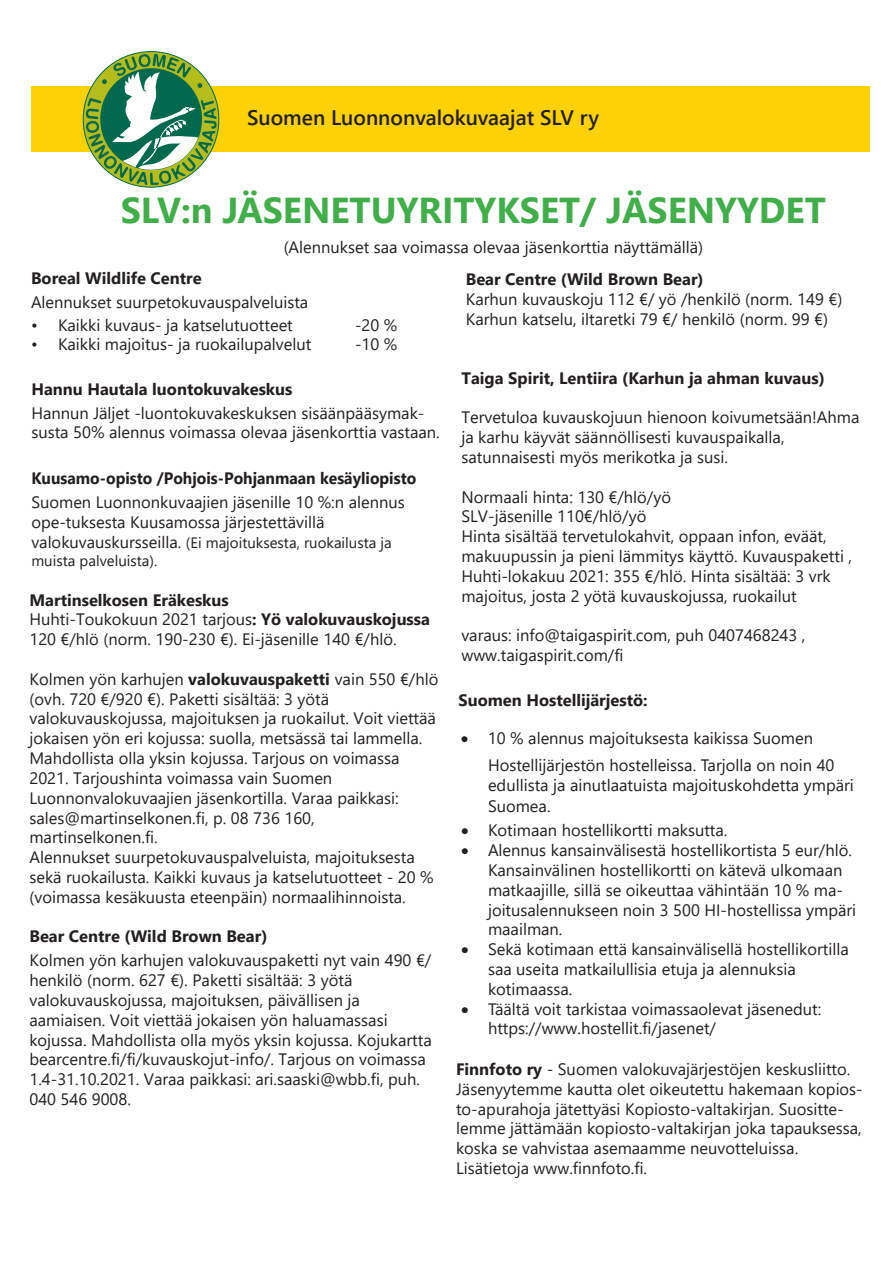
<style>
.page{position:relative;width:893px;height:1263px;background:#fff}
.page>*{position:absolute;margin:0;border:0;box-sizing:border-box;transform-origin:0 0}
.t1{font:700 36px "Segoe UI";color:#40ae49}
.t2{font:600 21px "Segoe UI";color:#231f20}
.t3{font:16.5px/19.8px "Segoe UI";color:#231f20}
.t4{font:700 16.5px "Segoe UI";color:#231f20}
.t5{font:700 16.5px/24px "Segoe UI";color:#231f20;scale:.95 1}
.t6{font:15px/18.6px "Segoe UI";color:#231f20}
.s1{font-weight:700}
.s2{font-weight:400}
.s3{font-size:16.5px}
</style>
<div class="page">
<div style="left:31px;top:86px;width:838px;height:66px;background:#fed105"></div>
<svg style="left:86px;top:54px;width:131px;height:131px"></svg>
<p class="t2" style="left:247px;top:97px;width:353px">Suomen Luonnonvalokuvaajat SLV ry</p>
<p class="t1" style="left:121px;top:177px;width:706px">SLV:n JÄSENETUYRITYKSET/ JÄSENYYDET</p>
<p class="t3" style="left:284px;top:236px;width:421px">(Alennukset saa voimassa olevaa jäsenkorttia näyttämällä)</p>
<p class="t4" style="left:31px;top:262px;width:172px">Boreal Wildlife Centre</p>
<p class="t3" style="left:31px;top:291px;width:279px">Alennukset suurpetokuvauspalveluista</p>
<p class="t3" style="left:31px;top:313px;width:263px">• Kaikki kuvaus- ja katselutuotteet</p>
<p class="t3" style="left:355px;top:313px;width:44px">-20 %</p>
<p class="t3" style="left:31px;top:333px;width:282px">• Kaikki majoitus- ja ruokailupalvelut</p>
<p class="t3" style="left:355px;top:333px;width:44px">-10 %</p>
<p class="t3" style="left:31px;top:375px;width:395px;line-height:24px"><span class="s1">Hannu Hautala luontokuvakeskus<br></span>Hannun Jäljet -luontokuvakeskuksen sisäänpääsymak-</p>
<p class="t3" style="left:31px;top:421px;width:410px">susta 50% alennus voimassa olevaa jäsenkorttia vastaan.</p>
<p class="t5" style="left:31px;top:465px;width:407px">Kuusamo-opisto /Pohjois-Pohjanmaan kesäyliopisto<br><span class="s2">Suomen Luonnonkuvaajien jäsenille 10 %:n alennus</span></p>
<p class="t3" style="left:31px;top:511px;width:295px">ope-tuksesta Kuusamossa järjestettävillä</p>
<p class="t6" style="left:31px;top:532px;width:362px"><span class="s3">valokuvauskursseilla.</span> (Ei majoituksesta, ruokailusta ja muista palveluista).</p>
<p class="t3" style="left:29px;top:588px;width:402px"><span class="s1">Martinselkosen Eräkeskus<br></span>Huhti-Toukokuun 2021 tarjous<span class="s1">: Yö valokuvauskojussa<br></span>120 €/hlö (norm. 190-230 €). Ei-jäsenille 140 €/hlö.</p>
<p class="t3" style="left:29px;top:668px;width:410px">Kolmen yön karhujen <span class="s1">valokuvauspaketti</span> vain 550 €/hlö (ovh. 720 €/920 €). Paketti sisältää: 3 yötä valokuvauskojussa, majoituksen ja ruokailut. Voit viettää jokaisen yön eri kojussa: suolla, metsässä tai lammella.<br>Mahdollista olla yksin kojussa. Tarjous on voimassa 2021. Tarjoushinta voimassa vain Suomen Luonnonvalokuvaajien jäsenkortilla. Varaa paikkasi: sales@martinselkonen.fi, p. 08 736 160, martinselkonen.fi.<br>Alennukset suurpetokuvauspalveluista, majoituksesta sekä ruokailusta. Kaikki kuvaus ja katselutuotteet - 20 % (voimassa kesäkuusta eteenpäin) normaalihinnoista.</p>
<p class="t3" style="left:29px;top:923px;width:403px;line-height:24px"><span class="s1">Bear Centre (Wild Brown Bear)<br></span>Kolmen yön karhujen valokuvauspaketti nyt vain 490 €/</p>
<p class="t3" style="left:29px;top:969px;width:404px">henkilö (norm. 627 €). Paketti sisältää: 3 yötä valokuvauskojussa, majoituksen, päivällisen ja aamiaisen. Voit viettää jokaisen yön haluamassasi kojussa. Mahdollista olla myös yksin kojussa. Kojukartta bearcentre.fi/fi/kuvauskojut-info/. Tarjous on voimassa 1.4-31.10.2021. Varaa paikkasi: ari.saaski@wbb.fi, puh.<br>040 546 9008.</p>
<p class="t4" style="left:466px;top:264px;width:239px">Bear Centre (Wild Brown Bear)</p>
<p class="t3" style="left:466px;top:288px;width:378px">Karhun kuvauskoju 112 €/ yö /henkilö (norm. 149 €)<br>Karhun katselu, iltaretki 79 €/ henkilö (norm. 99 €)</p>
<p class="t4" style="left:461px;top:362px;width:365px">Taiga Spirit, Lentiira (Karhun ja ahman kuvaus)</p>
<p class="t3" style="left:461px;top:406px;width:400px">Tervetuloa kuvauskojuun hienoon koivumetsään!Ahma ja karhu käyvät säännöllisesti kuvauspaikalla, satunnaisesti myös merikotka ja susi.</p>
<p class="t3" style="left:461px;top:485px;width:392px">Normaali hinta: 130 €/hlö/yö<br>SLV-jäsenille 110€/hlö/yö<br>Hinta sisältää tervetulokahvit, oppaan infon, eväät, makuupussin ja pieni lämmitys käyttö. Kuvauspaketti , Huhti-lokakuu 2021: 355 €/hlö. Hinta sisältää: 3 vrk majoitus, josta 2 yötä kuvauskojussa, ruokailut</p>
<p class="t3" style="left:461px;top:624px;width:346px">varaus: info@taigaspirit.com, puh 0407468243 , www.taigaspirit.com/fi</p>
<p class="t4" style="left:458px;top:685px;width:191px">Suomen Hostellijärjestö:</p>
<p class="t3" style="left:488px;top:724px;width:348px;line-height:26.2px;text-indent:-27px">• 10 % alennus majoituksesta kaikissa Suomen<br>Hostellijärjestön hostelleissa. Tarjolla on noin 40</p>
<p class="t3" style="left:488px;top:773px;width:367px;line-height:20.9px">edullista ja ainutlaatuista majoituskohdetta ympäri<br>Suomea.</p>
<p class="t3" style="left:461px;top:819px;width:268px">• Kotimaan hostellikortti maksutta.</p>
<p class="t3" style="left:488px;top:839px;width:370px;text-indent:-27px">• Alennus kansainvälisestä hostellikortista 5 eur/hlö.<br>Kansainvälinen hostellikortti on kätevä ulkomaan matkaajille, sillä se oikeuttaa vähintään 10 % ma&shy;joitusalennukseen noin 3 500 HI-hostellissa ympäri maailman.</p>
<p class="t3" style="left:488px;top:938px;width:362px;text-indent:-27px">• Sekä kotimaan että kansainvälisellä hostellikortilla saa useita matkailullisia etuja ja alennuksia kotimaassa.</p>
<p class="t3" style="left:488px;top:997px;width:335px;text-indent:-27px">• Täältä voit tarkistaa voimassaolevat jäsenedut: https://www.hostellit.fi/jasenet/</p>
<p class="t3" style="left:456px;top:1058px;width:408px"><span class="s1">Finnfoto ry</span> - Suomen valokuvajärjestöjen keskusliitto.<br>Jäsenyytemme kautta olet oikeutettu hakemaan kopios&shy;to-apurahoja jätettyäsi Kopiosto-valtakirjan. Suositte&shy;lemme jättämään kopiosto-valtakirjan joka tapauksessa, koska se vahvistaa asemaamme neuvotteluissa.<br>Lisätietoja www.finnfoto.fi.</p>
</div>
